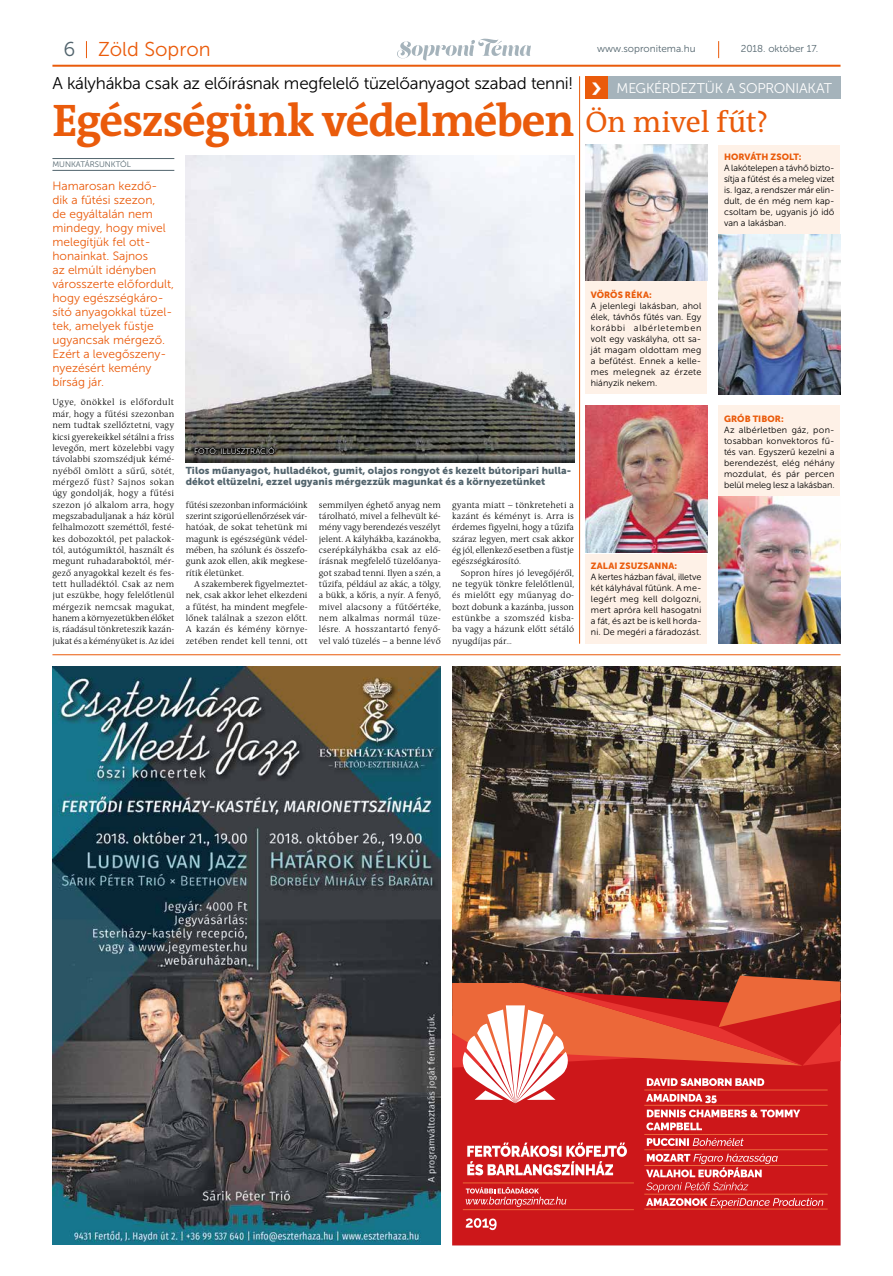
<style>
.page{position:relative;width:893px;height:1276px;background:#fff}
.page>*{position:absolute;margin:0;border:0;box-sizing:border-box;transform-origin:0 0}
.t1{font:700 46px "The Antiqua B";letter-spacing:-.025em;color:#ea5b0b}
.t2{font:30.1px "Museo Sans 700";color:#fff}
.t3{font:30px "The Antiqua B";letter-spacing:-.005em;color:#ea5b0b}
.t4{font:20px "Museo Sans 300";color:#ea5b0b}
.t5{font:20px "Museo Sans 300";color:#52646d}
.t6{font:17px "Museo Sans 300";letter-spacing:-.02em;color:#000}
.t7{font:14px "Museo Sans 300";letter-spacing:-.015em;color:#fff}
.t8{font:12px/14px "Museo Sans 300";color:#ea5b0b}
.t9{font:10px/11px "Museo Sans 900";letter-spacing:.01em;color:#52646d}
.t10{font:10px "Museo Sans 300";color:#52646d}
.t11{font:300 9px/11.3px "The Antiqua B";color:#000;text-align:justify}
.t12{font:9px/11px "Museo Sans 300";letter-spacing:.01em;color:#000;text-align:justify}
.t13{font:9px "Museo Sans 900";letter-spacing:.005em;color:#ea5b0b}
.t14{font:8px "Museo Sans 300";color:#fff}
.t15{font:8px "Museo Sans 300";color:#52646d}
</style>
<div class="page">
<svg style="left:86px;top:41px;width:1px;height:17px"></svg>
<svg style="left:718px;top:41px;width:1px;height:17px"></svg>
<svg style="left:397px;top:39px;width:134px;height:22px"></svg>
<hr style="left:52px;top:65px;width:788px;height:2px;background:#ea5b0b">
<hr style="left:52px;top:158px;width:122px;height:1px;background:#52646d">
<hr style="left:52px;top:170px;width:122px;height:1px;background:#52646d">
<img style="left:186px;top:156px;width:388px;height:306px">
<div style="left:452px;top:1103px;width:388px;height:142px;background:#cd171a"></div>
<img style="left:452px;top:667px;width:388px;height:308px">
<hr style="left:463px;top:1209px;width:171px;height:1px;background:#ec6839">
<hr style="left:463px;top:1182px;width:171px;height:1px;background:#ec6839">
<svg style="left:467px;top:1142px;width:160px;height:33px"></svg>
<svg style="left:466px;top:1218px;width:31px;height:12px"></svg>
<hr style="left:644px;top:1104px;width:184px;height:1px;background:#ec6839">
<hr style="left:644px;top:1134px;width:184px;height:1px;background:#ec6839">
<hr style="left:644px;top:1149px;width:184px;height:1px;background:#ec6839">
<hr style="left:644px;top:1165px;width:184px;height:1px;background:#ec6839">
<hr style="left:644px;top:1193px;width:184px;height:1px;background:#ec6839">
<hr style="left:644px;top:1208px;width:184px;height:1px;background:#ec6839">
<svg style="left:646px;top:1198px;width:177px;height:10px;background:#dc5e60"></svg>
<svg style="left:646px;top:1153px;width:132px;height:39px;background:#d84b4c"></svg>
<svg style="left:647px;top:1138px;width:97px;height:8px"></svg>
<svg style="left:646px;top:1109px;width:154px;height:21px"></svg>
<svg style="left:452px;top:975px;width:388px;height:128px;background:#ce5445"></svg>
<svg style="left:466px;top:1187px;width:100px;height:20px;background:#d7484a"></svg>
<img style="left:52px;top:666px;width:389px;height:578px">
<hr style="left:52px;top:654px;width:788px;height:1px;background:#ea5b0b">
<hr style="left:579px;top:76px;width:1px;height:567px;background:#ea5b0b">
<div style="left:585px;top:77px;width:255px;height:22px;background:#a5b3bb"></div>
<div style="left:585px;top:281px;width:122px;height:113px;background:#fef1e7"></div>
<div style="left:718px;top:405px;width:122px;height:91px;background:#fef1e7"></div>
<div style="left:718px;top:145px;width:122px;height:89px;background:#fef1e7"></div>
<div style="left:585px;top:554px;width:122px;height:89px;background:#fef1e7"></div>
<img style="left:585px;top:145px;width:122px;height:136px">
<img style="left:718px;top:496px;width:122px;height:147px">
<img style="left:718px;top:234px;width:122px;height:160px">
<img style="left:585px;top:405px;width:122px;height:148px">
<div style="left:585px;top:77px;width:23px;height:22px;background:#ea5b0b"></div>
<div style="left:192px;top:444px;width:86px;height:14px;background:#000;opacity:.8"></div>
<svg style="left:194px;top:446px;width:81px;height:10px"></svg>
<h3 class="t5" style="left:63px;top:38px;width:13px">6</h3>
<p class="t10" style="left:597px;top:43px;width:100px">www.sopronitema.hu</p>
<p class="t10" style="left:741px;top:43px;width:79px">2018. október 17.</p>
<h3 class="t6" style="left:52px;top:74px;width:522px">A kályhákba csak az előírásnak megfelelő tüzelőanyagot szabad tenni!</h3>
<h1 class="t1" style="left:52px;top:96px;width:523px">Egészségünk védelmében</h1>
<p class="t15" style="left:52px;top:160px;width:80px">MUNKATÁRSUNKTÓL</p>
<p class="t8" style="left:52px;top:179px;width:123px">Hamarosan kezdő&shy;dik a fűtési szezon,<br>de egyáltalán nem mindegy, hogy mivel melegítjük fel ott&shy;honainkat. Sajnos<br>az elmúlt idényben városszerte előfordult, hogy egészségkáro&shy;sító anyagokkal tüzel&shy;tek, amelyek füstje ugyancsak mérgező.<br>Ezért a levegőszen - nyezésért kemény bírság jár.</p>
<p class="t11" style="left:52px;top:397px;width:123px">Ugye, önökkel is előfordult már, hogy a fűtési szezonban nem tudtak szellőztetni, vagy kicsi gyerekeikkel sétálni a friss levegőn, mert közelebbi vagy távolabbi szomszédjuk kémé&shy;nyéből ömlött a sűrű, sötét, mérgező füst? Sajnos sokan úgy gondolják, hogy a fűtési szezon jó alkalom arra, hogy megszabaduljanak a ház körül felhalmozott szeméttől, festé&shy;kes dobozoktól, pet palackok&shy;tól, autógumiktól, használt és megunt ruhadaraboktól, mér&shy;gező anyagokkal kezelt és fes&shy;tett hulladéktól. Csak az nem jut eszükbe, hogy felelőtlenül mérgezik nemcsak magukat, hanem a környezetükben élőket is, ráadásul tönkreteszik kazán&shy;jukat és a kéményüket is. Az idei</p>
<h3 class="t4" style="left:98px;top:38px;width:114px">Zöld Sopron</h3>
<h3 class="t7" style="left:617px;top:81px;width:217px">MEGKÉRDEZTÜK A SOPRONIAKAT</h3>
<h2 class="t2" style="left:590px;top:72px;width:14px">›</h2>
<h3 class="t3" style="left:585px;top:106px;width:185px">Ön mivel fűt?</h3>
<p class="t13" style="left:724px;top:152px;width:79px">HORVÁTH ZSOLT:</p>
<p class="t12" style="left:724px;top:162px;width:112px">A lakótelepen a távhő bizto&shy;sítja a fűtést és a meleg vizet is. Igaz, a rendszer már elin&shy;dult, de én még nem kap&shy;csoltam be, ugyanis jó idő van a lakásban.</p>
<p class="t13" style="left:591px;top:289px;width:63px">VÖRÖS RÉKA:</p>
<p class="t12" style="left:591px;top:300px;width:112px">A jelenlegi lakásban, ahol élek, távhős fűtés van. Egy korábbi albérletemben volt egy vaskályha, ott sa&shy;ját magam oldottam meg a befűtést. Ennek a kelle&shy;mes melegnek az érzete hiányzik nekem.</p>
<p class="t13" style="left:724px;top:413px;width:61px">GRÓB TIBOR:</p>
<p class="t12" style="left:724px;top:424px;width:112px">Az albérletben gáz, pon&shy;tosabban konvektoros fű&shy;tés van. Egyszerű kezelni a berendezést, elég néhány mozdulat, és pár percen belül meleg lesz a lakásban.</p>
<p class="t14" style="left:194px;top:447px;width:82px">FOTÓ: ILLUSZTRÁCIÓ</p>
<p class="t9" style="left:186px;top:464px;width:387px">Tilos műanyagot, hulladékot, gumit, olajos rongyot és kezelt bútoripari hulla&shy;dékot eltüzelni, ezzel ugyanis mérgezzük magunkat és a környezetünket</p>
<p class="t11" style="left:186px;top:499px;width:123px">fűtési szezonban információink szerint szigorú ellenőrzések vár&shy;hatóak, de sokat tehetünk mi magunk is egészségünk védel&shy;mében, ha szólunk és összefo&shy;gunk azok ellen, akik megkese&shy;rítik életünket.</p>
<p class="t11" style="left:186px;top:579px;width:123px;text-indent:9px">A szakemberek figyelmeztet&shy;nek, csak akkor lehet elkezdeni a fűtést, ha mindent megfele&shy;lőnek találnak a szezon előtt.<br>A kazán és kémény környe&shy;zetében rendet kell tenni, ott</p>
<p class="t11" style="left:319px;top:499px;width:123px">semmilyen éghető anyag nem tárolható, mivel a felhevült ké&shy;mény vagy berendezés veszélyt jelent. A kályhákba, kazánokba, cserépkályhákba csak az elő&shy;írásnak megfelelő tüzelőanya&shy;got szabad tenni. Ilyen a szén, a tűzifa, például az akác, a tölgy, a bükk, a kőris, a nyír. A fenyő, mivel alacsony a fűtőértéke, nem alkalmas normál tüze&shy;lésre. A hosszantartó fenyő&shy;vel való tüzelés – a benne lévő</p>
<p class="t11" style="left:452px;top:499px;width:123px">gyanta miatt – tönkreteheti a kazánt és kéményt is. Arra is érdemes figyelni, hogy a tűzifa száraz legyen, mert csak akkor ég jól, ellenkező esetben a füstje egészségkárosító.</p>
<p class="t13" style="left:591px;top:561px;width:88px">ZALAI ZSUZSANNA:</p>
<p class="t12" style="left:591px;top:571px;width:112px">A kertes házban fával, illetve két kályhával fűtünk. A me&shy;legért meg kell dolgozni, mert apróra kell hasogatni a fát, és azt be is kell horda&shy;ni. De megéri a fáradozást.</p>
<p class="t11" style="left:452px;top:567px;width:123px;text-indent:9px">Sopron híres jó levegőjéről, ne tegyük tönkre felelőtlenül, és mielőtt egy műanyag do&shy;bozt dobunk a kazánba, jusson estünkbe a szomszéd kisba&shy;ba vagy a házunk előtt sétáló nyugdíjas pár…</p>
</div>
